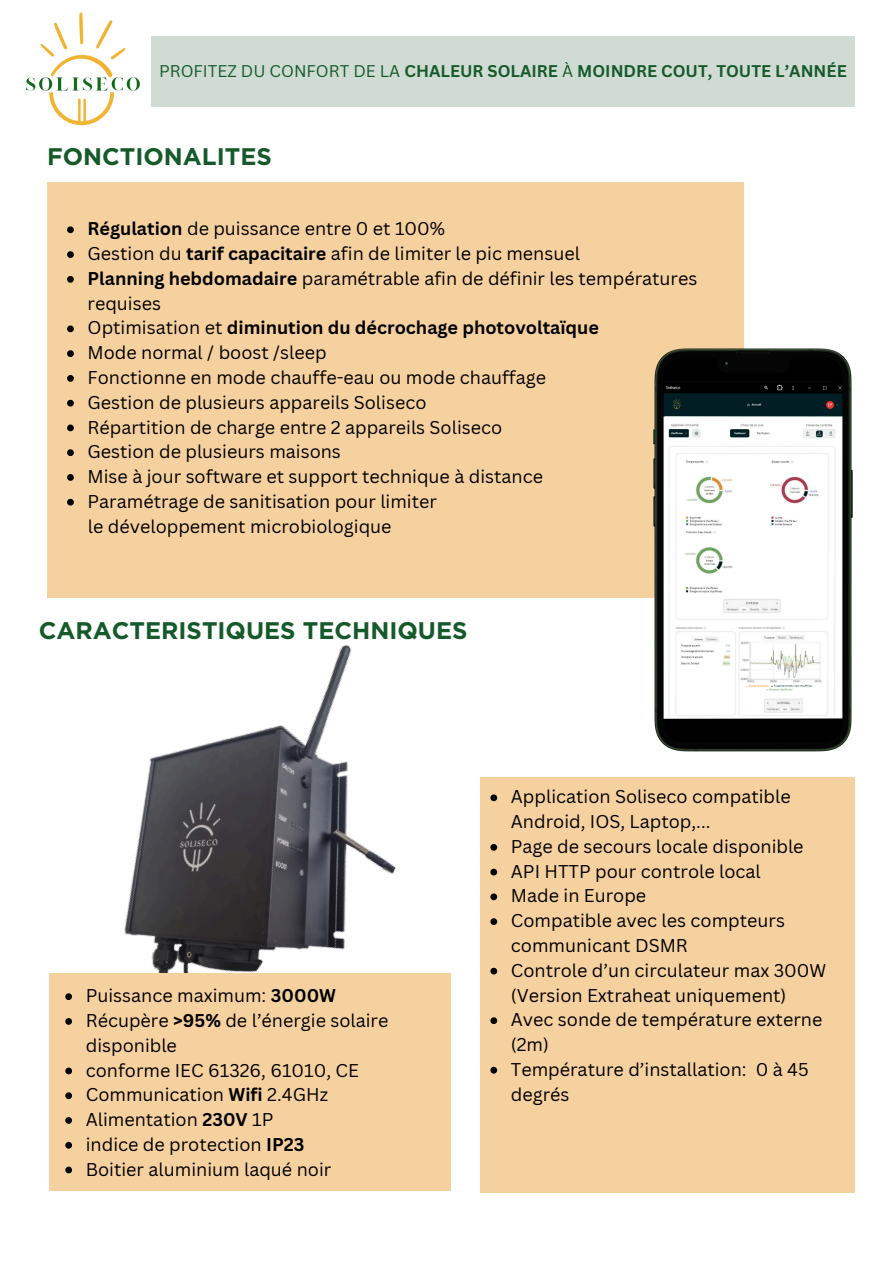
<style>
.page{position:relative;width:894px;height:1264px;background:#fff}
.page>*{position:absolute;margin:0;border:0;box-sizing:border-box;transform-origin:0 0}
.t1{font:700 24px "Gotham";color:#165a2b}
.t2{font:18px/24.8px "Canva Sans";color:#000}
.t3{font:700 18px "Canva Sans";color:#000}
.t4{font:700 16.5px "Canva Sans";color:#165a2b}
.s1{font-weight:400}
.s2{font-weight:700}
</style>
<div class="page">
<img style="left:124px;top:644px;width:327px;height:427px">
<div style="left:47px;top:182px;width:696px;height:416px;background:#f6d1a0"></div>
<div style="left:151px;top:36px;width:703px;height:71px;background:#cfdbd3"></div>
<svg style="left:67px;top:226px;width:7px;height:7px"></svg>
<svg style="left:67px;top:251px;width:7px;height:7px"></svg>
<svg style="left:67px;top:276px;width:7px;height:7px"></svg>
<svg style="left:67px;top:325px;width:7px;height:7px"></svg>
<svg style="left:67px;top:350px;width:7px;height:7px"></svg>
<svg style="left:67px;top:375px;width:7px;height:7px"></svg>
<svg style="left:67px;top:400px;width:7px;height:6px"></svg>
<svg style="left:67px;top:424px;width:7px;height:7px"></svg>
<svg style="left:67px;top:449px;width:7px;height:7px"></svg>
<svg style="left:67px;top:474px;width:7px;height:7px"></svg>
<svg style="left:67px;top:499px;width:7px;height:6px"></svg>
<img style="left:26px;top:13px;width:114px;height:113px">
<div style="left:49px;top:973px;width:401px;height:218px;background:#f6d1a0"></div>
<div style="left:480px;top:777px;width:374px;height:415px;background:#f6d1a0"></div>
<svg style="left:490px;top:794px;width:7px;height:7px"></svg>
<svg style="left:490px;top:844px;width:7px;height:6px"></svg>
<svg style="left:490px;top:868px;width:7px;height:7px"></svg>
<svg style="left:490px;top:893px;width:7px;height:7px"></svg>
<svg style="left:490px;top:918px;width:7px;height:7px"></svg>
<svg style="left:490px;top:967px;width:7px;height:7px"></svg>
<svg style="left:490px;top:1017px;width:7px;height:7px"></svg>
<svg style="left:490px;top:1066px;width:7px;height:7px"></svg>
<svg style="left:65px;top:993px;width:7px;height:7px"></svg>
<svg style="left:65px;top:1018px;width:7px;height:6px"></svg>
<svg style="left:65px;top:1067px;width:7px;height:7px"></svg>
<svg style="left:65px;top:1092px;width:7px;height:7px"></svg>
<svg style="left:65px;top:1117px;width:7px;height:6px"></svg>
<svg style="left:65px;top:1141px;width:7px;height:7px"></svg>
<svg style="left:65px;top:1166px;width:7px;height:7px"></svg>
<img style="left:653px;top:347px;width:200px;height:405px">
<h2 class="t4" style="left:159px;top:59px;width:689px"><span class="s1">PROFITEZ DU CONFORT DE LA</span> CHALEUR SOLAIRE <span class="s1">À</span> MOINDRE COUT, TOUTE L’ANNÉE</h2>
<p class="t1" style="left:47px;top:142px;width:226px">FONCTIONALITES</p>
<h1 class="t2" style="left:87px;top:216px;width:359px"><span class="s2">Régulation</span> de puissance entre 0 et 100%</h1>
<p class="t2" style="left:87px;top:241px;width:494px">Gestion du <span class="s2">tarif capacitaire</span> afin de limiter le pic mensuel</p>
<p class="t2" style="left:87px;top:265px;width:611px"><span class="s2">Planning hebdomadaire</span> paramétrable afin de définir les températures requises</p>
<p class="t3" style="left:87px;top:315px;width:513px"><span class="s1">Optimisation et</span> diminution du décrochage photovoltaïque</p>
<p class="t2" style="left:87px;top:340px;width:240px">Mode normal / boost /sleep</p>
<p class="t2" style="left:87px;top:364px;width:460px">Fonctionne en mode chauffe-eau ou mode chauffage</p>
<p class="t2" style="left:87px;top:389px;width:340px">Gestion de plusieurs appareils Soliseco</p>
<p class="t2" style="left:87px;top:414px;width:416px">Répartition de charge entre 2 appareils Soliseco</p>
<p class="t2" style="left:87px;top:439px;width:255px">Gestion de plusieurs maisons</p>
<p class="t2" style="left:87px;top:463px;width:457px">Mise à jour software et support technique à distance</p>
<p class="t2" style="left:87px;top:488px;width:351px">Paramétrage de sanitisation pour limiter</p>
<p class="t2" style="left:88px;top:513px;width:305px">le développement microbiologique</p>
<p class="t1" style="left:39px;top:616px;width:430px">CARACTERISTIQUES TECHNIQUES</p>
<p class="t2" style="left:86px;top:982px;width:252px">Puissance maximum: <span class="s2">3000W</span></p>
<p class="t2" style="left:86px;top:1007px;width:304px">Récupère <span class="s2">&gt;95%</span> de l’énergie solaire disponible</p>
<p class="t2" style="left:86px;top:1057px;width:275px">conforme IEC 61326, 61010, CE</p>
<p class="t2" style="left:86px;top:1081px;width:244px">Communication <span class="s2">Wifi</span> 2.4GHz</p>
<p class="t2" style="left:86px;top:1106px;width:189px">Alimentation <span class="s2">230V</span> 1P</p>
<p class="t2" style="left:86px;top:1131px;width:220px">indice de protection <span class="s2">IP23</span></p>
<p class="t2" style="left:86px;top:1156px;width:247px">Boitier aluminium laqué noir</p>
<h1 class="t2" style="left:510px;top:784px;width:281px">Application Soliseco compatible<br>Android, IOS, Laptop,...</h1>
<p class="t2" style="left:510px;top:833px;width:294px">Page de secours locale disponible</p>
<p class="t2" style="left:510px;top:858px;width:251px">API HTTP pour controle local</p>
<p class="t2" style="left:510px;top:883px;width:137px">Made in Europe</p>
<p class="t2" style="left:510px;top:907px;width:275px">Compatible avec les compteurs communicant DSMR</p>
<p class="t2" style="left:510px;top:957px;width:317px">Controle d’un circulateur max 300W (Version Extraheat uniquement)</p>
<p class="t2" style="left:510px;top:1006px;width:313px">Avec sonde de température externe (2m)</p>
<p class="t2" style="left:510px;top:1056px;width:299px">Température d’installation: 0 à 45 degrés</p>
</div>
